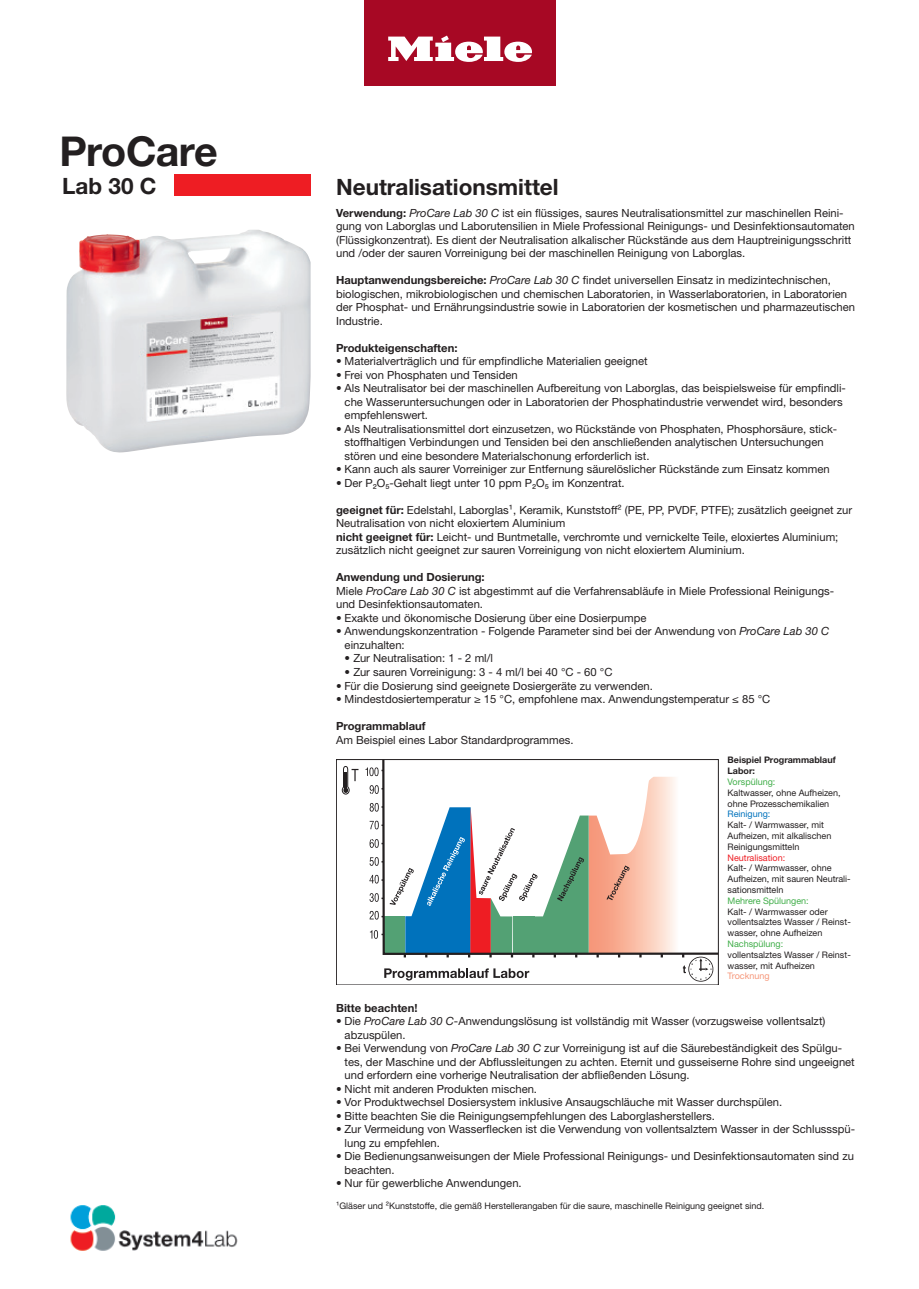
<style>
.page{position:relative;width:919px;height:1289px;background:#fff}
.page>*{position:absolute;margin:0;border:0;box-sizing:border-box;transform-origin:0 0}
.t1{font:700 41.1px "Helvetica Neue LTW1 G";letter-spacing:-.02em;color:#231f20}
.Produktname{font:700 22.5px "Helvetica Neue LTW1 G";color:#231f20}
.Text_7_5pt_Regular{font:11.25px/13.5px "Helvetica Neue LTW1 G";color:#231f20}
.Text_7_5pt_Regular-2{font:700 11.25px "Helvetica Neue LTW1 G";color:#231f20}
.Bildunterschrift_6pt{font:9px/10.8px "Helvetica Neue LTW1 G";color:#231f20}
.Bildunterschrift_6pt-2{font:700 9px/10.8px "Helvetica Neue LTW1 G";color:#231f20}
.Bildunterschrift_6pt-3{font:9px "Helvetica Neue LTW1 G";color:#f6977a}
.s1{font-weight:700}
.s2{font-style:italic}
.s3{color:#40ae49}
.s4{color:#0072bc}
.s5{color:#ee1d23}
</style>
<div class="page">
<div style="left:364px;top:0;width:191px;height:73px;background:#a70824"></div>
<div style="left:364px;top:13px;width:191px;height:73px;background:#a70824"></div>
<svg style="left:388px;top:35px;width:144px;height:27px"></svg>
<div style="left:174px;top:173px;width:136px;height:22px;background:#ee1d23"></div>
<img style="left:66px;top:230px;width:244px;height:222px">
<div style="left:336px;top:759px;width:382px;height:225px;border:1px solid #231f20"></div>
<svg style="left:341px;top:766px;width:17px;height:28px"></svg>
<svg style="left:365px;top:767px;width:348px;height:214px"></svg>
<img style="left:70px;top:1205px;width:168px;height:45px">
<h1 class="t1" style="left:60px;top:125px;width:160px">ProCare</h1>
<p class="Produktname" style="left:62px;top:172px;width:96px">Lab 30 C</p>
<p class="Produktname" style="left:336px;top:173px;width:224px">Neutralisationsmittel</p>
<p class="Text_7_5pt_Regular" style="left:336px;top:206px;width:520px"><span class="s1">Verwendung:</span> <span class="s2">ProCare Lab 30 C</span> ist ein flüssiges, saures Neutralisationsmittel zur maschinellen Reini&shy;gung von Laborglas und Laborutensilien in Miele Professional Reinigungs- und Desinfektionsautomaten (Flüssigkonzentrat). Es dient der Neutralisation alkalischer Rückstände aus dem Hauptreinigungsschritt und /oder der sauren Vorreinigung bei der maschinellen Reinigung von Laborglas.</p>
<p class="Text_7_5pt_Regular" style="left:336px;top:273px;width:520px"><span class="s1">Hauptanwendungsbereiche:</span> <span class="s2">ProCare Lab 30 C</span> findet universellen Einsatz in medizintechnischen, biologischen, mikrobiologischen und chemischen Laboratorien, in Wasserlaboratorien, in Laboratorien der Phosphat- und Ernährungsindustrie sowie in Laboratorien der kosmetischen und pharmazeutischen Industrie.</p>
<p class="Text_7_5pt_Regular-2" style="left:336px;top:341px;width:123px">Produkteigenschaften:</p>
<p class="Text_7_5pt_Regular" style="left:336px;top:354px;width:313px">• Materialverträglich und für empfindliche Materialien geeignet</p>
<p class="Text_7_5pt_Regular" style="left:336px;top:368px;width:183px">• Frei von Phosphaten und Tensiden</p>
<p class="Text_7_5pt_Regular" style="left:344px;top:381px;width:503px;text-indent:-9px">• Als Neutralisator bei der maschinellen Aufbereitung von Laborglas, das beispielsweise für empfindli&shy;che Wasseruntersuchungen oder in Laboratorien der Phosphatindustrie verwendet wird, besonders empfehlenswert.</p>
<p class="Text_7_5pt_Regular" style="left:344px;top:422px;width:494px;text-indent:-9px">• Als Neutralisationsmittel dort einzusetzen, wo Rückstände von Phosphaten, Phosphorsäure, stick&shy;stoffhaltigen Verbindungen und Tensiden bei den anschließenden analytischen Untersuchungen stören und eine besondere Materialschonung erforderlich ist.</p>
<p class="Text_7_5pt_Regular" style="left:336px;top:462px;width:495px">• Kann auch als saurer Vorreiniger zur Entfernung säurelöslicher Rückstände zum Einsatz kommen</p>
<p class="Text_7_5pt_Regular" style="left:336px;top:476px;width:290px">• Der P₂O₅-Gehalt liegt unter 10 ppm P₂O₅ im Konzentrat.</p>
<p class="Text_7_5pt_Regular" style="left:336px;top:503px;width:517px"><span class="s1">geeignet für:</span> Edelstahl, Laborglas¹, Keramik, Kunststoff² (PE, PP, PVDF, PTFE); zusätzlich geeignet zur<br>Neutralisation von nicht eloxiertem Aluminium</p>
<p class="Text_7_5pt_Regular" style="left:336px;top:530px;width:503px"><span class="s1">nicht geeignet für:</span> Leicht- und Buntmetalle, verchromte und vernickelte Teile, eloxiertes Aluminium; zusätzlich nicht geeignet zur sauren Vorreinigung von nicht eloxiertem Aluminium.</p>
<p class="Text_7_5pt_Regular-2" style="left:336px;top:570px;width:150px">Anwendung und Dosierung:</p>
<p class="Text_7_5pt_Regular" style="left:336px;top:584px;width:499px">Miele <span class="s2">ProCare Lab 30 C</span> ist abgestimmt auf die Verfahrensabläufe in Miele Professional Reinigungs&shy;und Desinfektionsautomaten.</p>
<p class="Text_7_5pt_Regular" style="left:336px;top:611px;width:312px">• Exakte und ökonomische Dosierung über eine Dosierpumpe</p>
<p class="Text_7_5pt_Regular" style="left:344px;top:624px;width:486px;text-indent:-9px">• Anwendungskonzentration - Folgende Parameter sind bei der Anwendung von <span class="s2">ProCare Lab 30 C </span>einzuhalten:</p>
<p class="Text_7_5pt_Regular" style="left:344px;top:651px;width:150px">• Zur Neutralisation: 1 - 2 ml/l</p>
<p class="Text_7_5pt_Regular" style="left:344px;top:665px;width:269px">• Zur sauren Vorreinigung: 3 - 4 ml/l bei 40 °C - 60 °C</p>
<p class="Text_7_5pt_Regular" style="left:336px;top:678px;width:318px">• Für die Dosierung sind geeignete Dosiergeräte zu verwenden.</p>
<p class="Text_7_5pt_Regular" style="left:336px;top:692px;width:436px">• Mindestdosiertemperatur ≥ 15 °C, empfohlene max. Anwendungstemperatur ≤ 85 °C</p>
<p class="Text_7_5pt_Regular-2" style="left:336px;top:719px;width:91px">Programmablauf</p>
<p class="Text_7_5pt_Regular" style="left:336px;top:732px;width:239px">Am Beispiel eines Labor Standardprogrammes.</p>
<p class="Bildunterschrift_6pt-2" style="left:727px;top:754px;width:110px">Beispiel Programmablauf<br>Labor:</p>
<p class="Bildunterschrift_6pt" style="left:727px;top:776px;width:115px"><span class="s3">Vorspülung:<br></span>Kaltwasser, ohne Aufheizen, ohne Prozesschemikalien</p>
<p class="Bildunterschrift_6pt" style="left:727px;top:808px;width:105px"><span class="s4">Reinigung:<br></span>Kalt- / Warmwasser, mit<br>Aufheizen, mit alkalischen<br>Reinigungsmitteln</p>
<p class="Bildunterschrift_6pt" style="left:727px;top:851px;width:125px"><span class="s5">Neutralisation:<br></span>Kalt- / Warmwasser, ohne<br>Aufheizen, mit sauren Neutrali&shy;sationsmitteln</p>
<p class="Bildunterschrift_6pt" style="left:727px;top:895px;width:125px"><span class="s3">Mehrere Spülungen:<br></span>Kalt- / Warmwasser oder vollentsalztes Wasser / Reinst&shy;wasser, ohne Aufheizen</p>
<p class="Bildunterschrift_6pt" style="left:727px;top:938px;width:125px"><span class="s3">Nachspülung:<br></span>vollentsalztes Wasser / Reinst&shy;wasser, mit Aufheizen</p>
<p class="Bildunterschrift_6pt-3" style="left:727px;top:970px;width:43px">Trocknung</p>
<p class="Text_7_5pt_Regular-2" style="left:336px;top:1000px;width:83px">Bitte beachten!</p>
<p class="Text_7_5pt_Regular" style="left:344px;top:1014px;width:482px;text-indent:-9px">• Die <span class="s2">ProCare Lab 30 C</span>-Anwendungslösung ist vollständig mit Wasser (vorzugsweise vollentsalzt) abzuspülen.</p>
<p class="Text_7_5pt_Regular" style="left:344px;top:1041px;width:511px;text-indent:-9px">• Bei Verwendung von <span class="s2">ProCare Lab 30 C</span> zur Vorreinigung ist auf die Säurebeständigkeit des Spülgu&shy;tes, der Maschine und der Abflussleitungen zu achten. Eternit und gusseiserne Rohre sind ungeeignet und erfordern eine vorherige Neutralisation der abfließenden Lösung.</p>
<p class="Text_7_5pt_Regular" style="left:336px;top:1081px;width:202px">• Nicht mit anderen Produkten mischen.</p>
<p class="Text_7_5pt_Regular" style="left:336px;top:1095px;width:447px">• Vor Produktwechsel Dosiersystem inklusive Ansaugschläuche mit Wasser durchspülen.</p>
<p class="Text_7_5pt_Regular" style="left:336px;top:1108px;width:380px">• Bitte beachten Sie die Reinigungsempfehlungen des Laborglasherstellers.</p>
<p class="Text_7_5pt_Regular" style="left:344px;top:1122px;width:512px;text-indent:-9px">• Zur Vermeidung von Wasserflecken ist die Verwendung von vollentsalztem Wasser in der Schlussspü&shy;lung zu empfehlen.</p>
<p class="Text_7_5pt_Regular" style="left:344px;top:1149px;width:511px;text-indent:-9px">• Die Bedienungsanweisungen der Miele Professional Reinigungs- und Desinfektionsautomaten sind zu beachten.</p>
<p class="Text_7_5pt_Regular" style="left:336px;top:1176px;width:187px">• Nur für gewerbliche Anwendungen.</p>
<p class="Bildunterschrift_6pt" style="left:336px;top:1200px;width:430px">¹Gläser und ²Kunststoffe, die gemäß Herstellerangaben für die saure, maschinelle Reinigung geeignet sind.</p>
</div>
